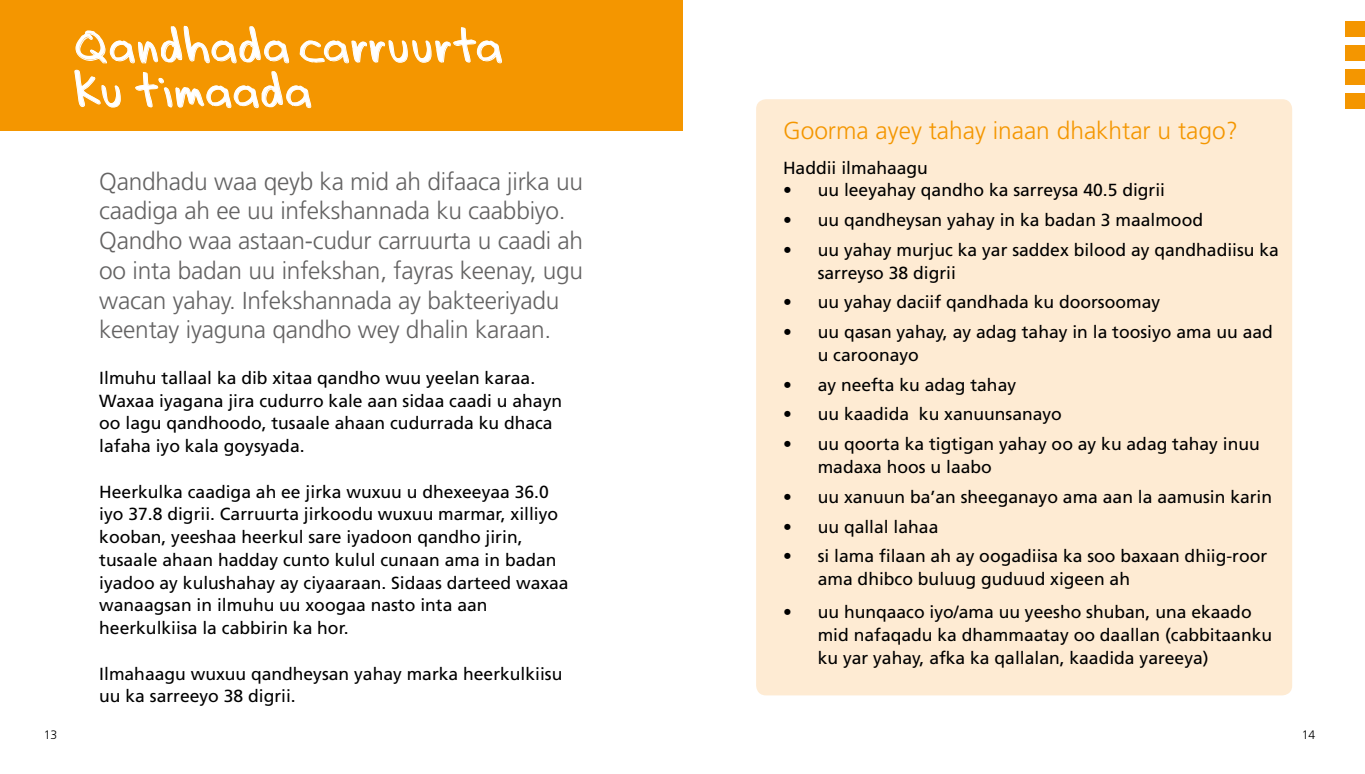
<style>
.page{position:relative;width:1365px;height:774px;background:#fff}
.page>*{position:absolute;margin:0;border:0;box-sizing:border-box;transform-origin:0 0}
.t1{font:49px/44.8px "Dadhand";color:#fff}
.t2{font:300 24.5px/29.8px "Frutiger SLLOTF";letter-spacing:-.01em;color:#646363}
.t3{font:300 24.5px "Frutiger SLLOTF";color:#f49600}
.t4{font:17.5px/22.8px "Frutiger SLLOTF";color:#000}
.t5{font:300 12.25px "Frutiger SLLOTF";color:#000}
</style>
<div class="page">
<div style="left:0;top:0;width:682px;height:131px;background:#f49600"></div>
<div style="left:756px;top:99px;width:535px;height:596px;background:#feebd3;border-radius:10px"></div>
<div style="left:1344px;top:21px;width:20px;height:16px;background:#f49600"></div>
<div style="left:1344px;top:45px;width:20px;height:16px;background:#f49600"></div>
<div style="left:1344px;top:69px;width:20px;height:16px;background:#f49600"></div>
<div style="left:1344px;top:93px;width:20px;height:16px;background:#f49600"></div>
<svg style="left:74px;top:25px;width:428px;height:83px"></svg>
<h1 class="t1" style="left:74px;top:26px;width:430px">Qandhada carruurta ku timaada</h1>
<p class="t2" style="left:99px;top:167px;width:485px">Qandhadu waa qeyb ka mid ah difaaca jirka uu caadiga ah ee uu infekshannada ku caabbiyo.<br>Qandho waa astaan-cudur carruurta u caadi ah oo inta badan uu infekshan, fayras keenay, ugu wacan yahay. Infekshannada ay bakteeriyadu keentay iyaguna qandho wey dhalin karaan.</p>
<p class="t4" style="left:99px;top:366px;width:464px">Ilmuhu tallaal ka dib xitaa qandho wuu yeelan karaa.<br>Waxaa iyagana jira cudurro kale aan sidaa caadi u ahayn oo lagu qandhoodo, tusaale ahaan cudurrada ku dhaca lafaha iyo kala goysyada.</p>
<p class="t4" style="left:99px;top:480px;width:471px">Heerkulka caadiga ah ee jirka wuxuu u dhexeeyaa 36.0 iyo 37.8 digrii. Carruurta jirkoodu wuxuu marmar, xilliyo kooban, yeeshaa heerkul sare iyadoon qandho jirin, tusaale ahaan hadday cunto kulul cunaan ama in badan iyadoo ay kulushahay ay ciyaaraan. Sidaas darteed waxaa wanaagsan in ilmuhu uu xoogaa nasto inta aan heerkulkiisa la cabbirin ka hor.</p>
<p class="t4" style="left:99px;top:662px;width:464px">Ilmahaagu wuxuu qandheysan yahay marka heerkulkiisu uu ka sarreeyo 38 digrii.</p>
<h2 class="t3" style="left:783px;top:116px;width:456px">Goorma ayey tahay inaan dhakhtar u tago?</h2>
<p class="t4" style="left:783px;top:156px;width:146px">Haddii ilmahaagu</p>
<p class="t4" style="left:783px;top:179px;width:383px">• uu leeyahay qandho ka sarreysa 40.5 digrii</p>
<p class="t4" style="left:783px;top:209px;width:421px">• uu qandheysan yahay in ka badan 3 maalmood</p>
<p class="t4" style="left:817px;top:238px;width:462px;text-indent:-35px">• uu yahay murjuc ka yar saddex bilood ay qandhadiisu ka sarreyso 38 digrii</p>
<p class="t4" style="left:783px;top:291px;width:379px">• uu yahay daciif qandhada ku doorsoomay</p>
<p class="t4" style="left:817px;top:321px;width:456px;text-indent:-35px">• uu qasan yahay, ay adag tahay in la toosiyo ama uu aad u caroonayo</p>
<p class="t4" style="left:783px;top:373px;width:235px">• ay neefta ku adag tahay</p>
<p class="t4" style="left:783px;top:403px;width:280px">• uu kaadida ku xanuunsanayo</p>
<p class="t4" style="left:817px;top:433px;width:443px;text-indent:-35px">• uu qoorta ka tigtigan yahay oo ay ku adag tahay inuu madaxa hoos u laabo</p>
<p class="t4" style="left:783px;top:485px;width:490px">• uu xanuun ba’an sheeganayo ama aan la aamusin karin</p>
<p class="t4" style="left:783px;top:515px;width:157px">• uu qallal lahaa</p>
<p class="t4" style="left:817px;top:545px;width:451px;text-indent:-35px">• si lama filaan ah ay oogadiisa ka soo baxaan dhiig-roor ama dhibco buluug guduud xigeen ah</p>
<p class="t4" style="left:817px;top:601px;width:456px;text-indent:-35px">• uu hunqaaco iyo/ama uu yeesho shuban, una ekaado mid nafaqadu ka dhammaatay oo daallan (cabbitaanku ku yar yahay, afka ka qallalan, kaadida yareeya)</p>
<p class="t5" style="left:44px;top:728px;width:15px">13</p>
<p class="t5" style="left:1301px;top:728px;width:15px">14</p>
</div>
